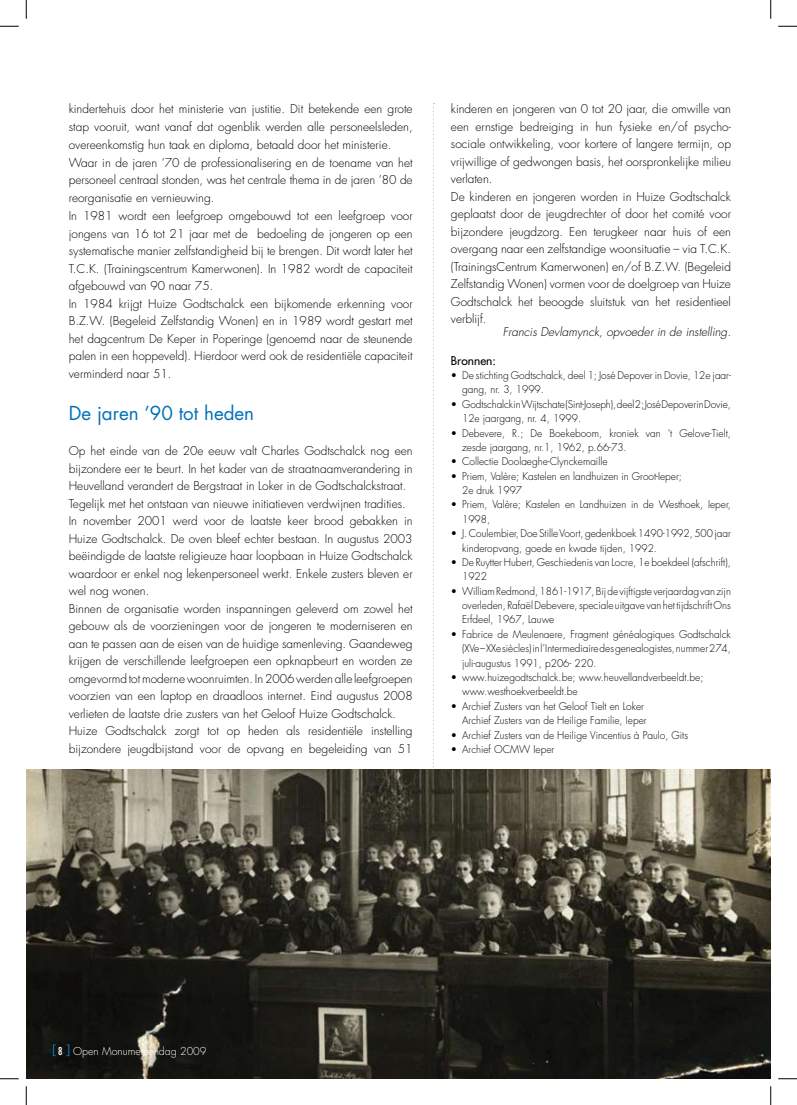
<style>
.page{position:relative;width:797px;height:1105px;background:#fff}
.page>*{position:absolute;margin:0;border:0;box-sizing:border-box;transform-origin:0 0}
.t1{font:18.75px "Futura";color:#0071b9}
.t2{font:300 11.88px/17.5px "Futura";color:#000}
.t3{font:italic 300 11.88px "Futura";color:#000}
.t4{font:11.88px "Futura";color:#000}
.t5{font:300 10.62px "Futura";color:#fff}
.t6{font:300 10.38px/14.4px "Futura";color:#000}
.s1{font-weight:400;font-stretch:condensed}
</style>
<div class="page">
<svg style="left:433px;top:103px;width:1px;height:665px"></svg>
<img style="left:26px;top:769px;width:744px;height:310px">
<svg style="left:53px;top:1044px;width:16px;height:12px"></svg>
<svg style="left:0;top:25px;width:19px;height:2px"></svg>
<svg style="left:778px;top:25px;width:19px;height:2px"></svg>
<svg style="left:0;top:1078px;width:19px;height:1px"></svg>
<svg style="left:778px;top:1078px;width:19px;height:1px"></svg>
<svg style="left:25px;top:0;width:2px;height:19px"></svg>
<svg style="left:25px;top:1086px;width:2px;height:19px"></svg>
<svg style="left:770px;top:0;width:1px;height:19px"></svg>
<svg style="left:770px;top:1086px;width:1px;height:19px"></svg>
<p class="t2" style="left:69px;top:100px;width:345px">kindertehuis door het ministerie van justitie. Dit betekende een grote stap vooruit, want vanaf dat ogenblik werden alle personeelsleden, overeenkomstig hun taak en diploma, betaald door het ministerie.<br>Waar in de jaren ’70 de professionalisering en de toename van het personeel centraal stonden, was het centrale thema in de jaren ’80 de reorganisatie en vernieuwing.<br>In 1981 wordt een leefgroep omgebouwd tot een leefgroep voor jongens van 16 tot 21 jaar met de bedoeling de jongeren op een systematische manier zelfstandigheid bij te brengen. Dit wordt later het T.C.K. (Trainingscentrum Kamerwonen). In 1982 wordt de capaciteit afgebouwd van 90 naar 75.<br>In 1984 krijgt Huize Godtschalck een bijkomende erkenning voor B.Z.W. (Begeleid Zelfstandig Wonen) en in 1989 wordt gestart met het dagcentrum De Keper in Poperinge (genoemd naar de steunende palen in een hoppeveld). Hierdoor werd ook de residentiële capaciteit verminderd naar 51.</p>
<h1 class="t1" style="left:69px;top:401px;width:187px">De jaren ’90 tot heden</h1>
<p class="t2" style="left:69px;top:442px;width:345px">Op het einde van de 20e eeuw valt Charles Godtschalck nog een bijzondere eer te beurt. In het kader van de straatnaamverandering in Heuvelland verandert de Bergstraat in Loker in de Godtschalckstraat.<br>Tegelijk met het ontstaan van nieuwe initiatieven verdwijnen tradities.<br>In november 2001 werd voor de laatste keer brood gebakken in Huize Godtschalck. De oven bleef echter bestaan. In augustus 2003 beëindigde de laatste religieuze haar loopbaan in Huize Godtschalck waardoor er enkel nog lekenpersoneel werkt. Enkele zusters bleven er wel nog wonen.<br>Binnen de organisatie worden inspanningen geleverd om zowel het gebouw als de voorzieningen voor de jongeren te moderniseren en aan te passen aan de eisen van de huidige samenleving. Gaandeweg krijgen de verschillende leefgroepen een opknapbeurt en worden ze omgevormd tot moderne woonruimten. In 2006 werden alle leefgroepen voorzien van een laptop en draadloos internet. Eind augustus 2008 verlieten de laatste drie zusters van het Geloof Huize Godtschalck.<br>Huize Godtschalck zorgt tot op heden als residentiële instelling bijzondere jeugdbijstand voor de opvang en begeleiding van 51</p>
<p class="t2" style="left:451px;top:100px;width:281px">kinderen en jongeren van 0 tot 20 jaar, die omwille van een ernstige bedreiging in hun fysieke en/of psycho&shy;sociale ontwikkeling, voor kortere of langere termijn, op vrijwillige of gedwongen basis, het oorspronkelijke milieu verlaten.<br>De kinderen en jongeren worden in Huize Godtschalck geplaatst door de jeugdrechter of door het comité voor bijzondere jeugdzorg. Een terugkeer naar huis of een overgang naar een zelfstandige woonsituatie – via T.C.K. (TrainingsCentrum Kamerwonen) en/of B.Z.W. (Begeleid Zelfstandig Wonen) vormen voor de doelgroep van Huize Godtschalck het beoogde sluitstuk van het residentieel verblijf.</p>
<p class="t3" style="left:503px;top:324px;width:230px">Francis Devlamynck, opvoeder in de instelling.</p>
<p class="t4" style="left:451px;top:353px;width:46px">Bronnen:</p>
<p class="t6" style="left:462px;top:368px;width:270px;text-indent:-11px">• De stichting Godtschalck, deel 1; José Depover in Dovie, 12e jaar&shy;gang, nr. 3, 1999.</p>
<p class="t6" style="left:462px;top:397px;width:270px;text-indent:-11px">• GodtschalckinWijtschate(Sint-Joseph),deel2;JoséDepoverinDovie,<br>12e jaargang, nr. 4, 1999.</p>
<p class="t6" style="left:462px;top:426px;width:270px;text-indent:-11px">• Debevere, R.; De Boekeboom, kroniek van ’t Gelove-Tielt, zesde jaargang, nr.1, 1962, p.66-73.</p>
<p class="t6" style="left:451px;top:454px;width:158px">• Collectie Doolaeghe-Clynckemaille</p>
<p class="t6" style="left:462px;top:469px;width:221px;text-indent:-11px">• Priem, Valère; Kastelen en landhuizen in Groot-Ieper;<br>2e druk 1997</p>
<p class="t6" style="left:462px;top:498px;width:270px;text-indent:-11px">• Priem, Valère; Kastelen en Landhuizen in de Westhoek, Ieper,<br>1998,</p>
<p class="t6" style="left:462px;top:526px;width:270px;text-indent:-11px">• J.Coulembier,Doe Stille Voort, gedenkboek1490-1992,500jaar kinderopvang, goede en kwade tijden, 1992.</p>
<p class="t6" style="left:462px;top:555px;width:270px;text-indent:-11px">• De Ruytter Hubert, Geschiedenis van Locre, 1e boekdeel (afschrift),<br>1922</p>
<p class="t6" style="left:462px;top:584px;width:270px;text-align:justify;text-indent:-11px">• WilliamRedmond,1861-1917,Bijdevijftigsteverjaardagvan zijn overleden, Rafaël Debevere, speciale uitgave van het tijdschrift Ons Erfdeel, 1967, Lauwe</p>
<p class="t6" style="left:462px;top:627px;width:270px;text-align:justify;text-indent:-11px">• Fabrice de Meulenaere, Fragment généalogiques Godtschalck (XVe – XXe siècles) in l’Intermediaire des genealogistes, nummer 274, juli-augustus 1991, p206- 220.</p>
<p class="t6" style="left:462px;top:670px;width:243px;text-indent:-11px">• www.huizegodtschalck.be; www.heuvellandverbeeldt.be; www.westhoekverbeeldt.be</p>
<p class="t6" style="left:451px;top:699px;width:197px;text-align:right">• Archief Zusters van het Geloof Tielt en Loker<br>Archief Zusters van de Heilige Familie, Ieper</p>
<p class="t6" style="left:451px;top:728px;width:239px">• Archief Zusters van de Heilige Vincentius à Paulo, Gits</p>
<p class="t6" style="left:451px;top:742px;width:105px">• Archief OCMW Ieper</p>
<p class="t5" style="left:58px;top:1044px;width:150px"><span class="s1">8</span> Open Monumentendag 2009</p>
</div>
